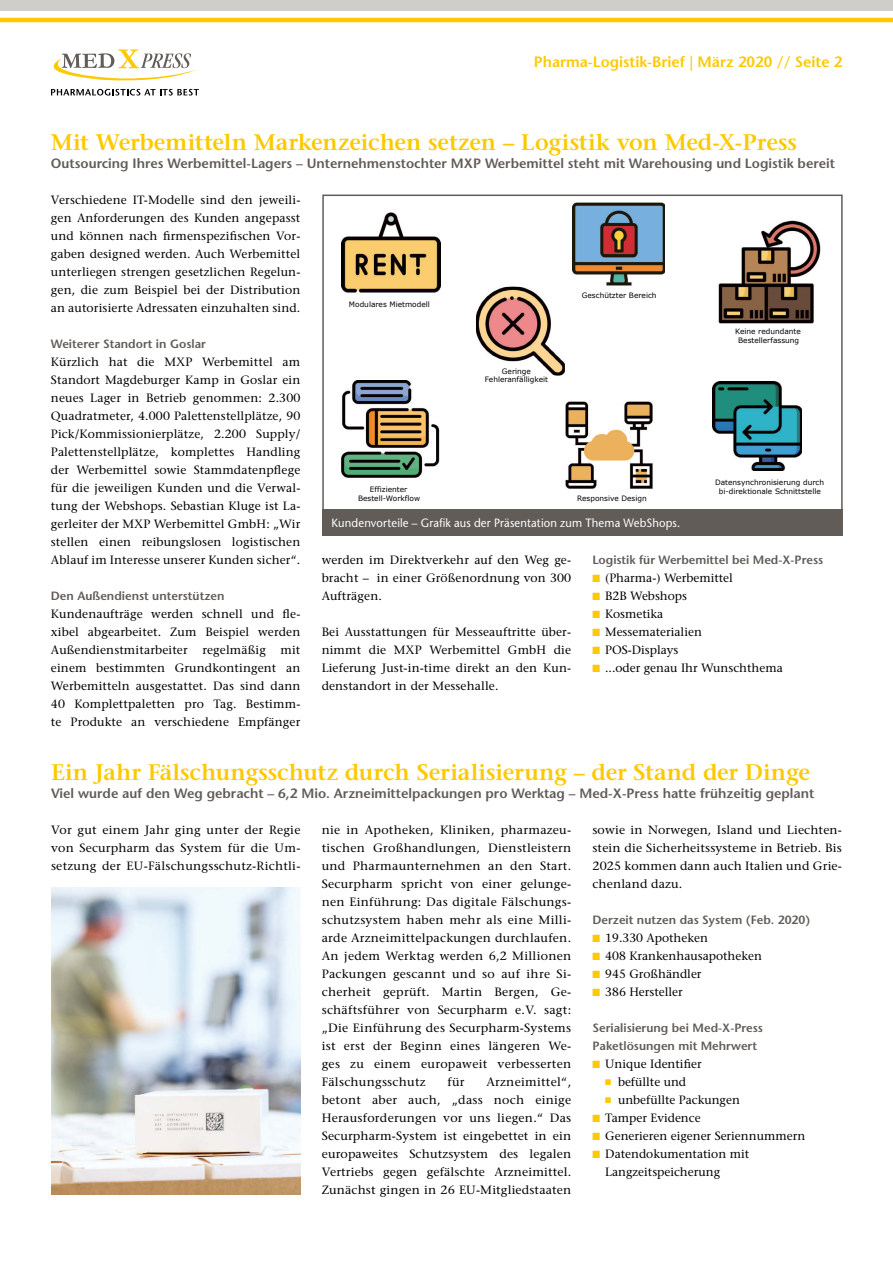
<style>
.page{position:relative;width:893px;height:1263px;background:#fff}
.page>*{position:absolute;margin:0;border:0;box-sizing:border-box;transform-origin:0 0}
.t1{font:600 22.5px "Stone Serif";letter-spacing:-.005em;color:#fec900}
.t2{font:600 15px "Stone Sans";color:#fec900}
.t3{font:600 13.5px "Stone Sans";color:#615c58}
.t4{font:12px/18px "Stone Serif";letter-spacing:.01em;color:#000;text-align:justify}
.t5{font:600 12px/18px "Stone Sans";color:#615c58}
.t6{font:12px "Stone Sans";letter-spacing:.015em;color:#fff;scale:.94 1}
.t7{font:7.35px/8.9px "Verdana";color:#000;text-align:center}
.s1{color:#fec900}
</style>
<div class="page">
<hr style="left:0;top:18px;width:893px;height:4px;background:#fec900">
<div style="left:0;top:0;width:893px;height:10px;background:#cfcecb"></div>
<svg style="left:53px;top:49px;width:143px;height:32px"></svg>
<svg style="left:51px;top:89px;width:148px;height:7px"></svg>
<img style="left:51px;top:888px;width:249px;height:306px">
<div style="left:322px;top:510px;width:520px;height:26px;background:#615c58"></div>
<img style="left:342px;top:212px;width:98px;height:81px">
<img style="left:713px;top:381px;width:89px;height:89px">
<img style="left:341px;top:380px;width:99px;height:97px">
<img style="left:572px;top:202px;width:93px;height:84px">
<img style="left:565px;top:401px;width:88px;height:88px">
<img style="left:476px;top:287px;width:89px;height:89px">
<img style="left:718px;top:220px;width:103px;height:104px">
<p class="t2" style="left:534px;top:53px;width:310px">Pharma-Logistik-Brief | März 2020 // Seite 2</p>
<h1 class="t1" style="left:51px;top:129px;width:748px">Mit Werbemitteln Markenzeichen setzen – Logistik von Med-X-Press</h1>
<p class="t3" style="left:51px;top:155px;width:786px">Outsourcing Ihres Werbemittel-Lagers – Unternehmenstochter MXP Werbemittel steht mit Warehousing und Logistik bereit</p>
<p class="t4" style="left:51px;top:191px;width:251px">Verschiedene IT-Modelle sind den jeweili&shy;gen Anforderungen des Kunden angepasst und können nach firmenspezifischen Vor&shy;gaben designed werden. Auch Werbemittel unterliegen strengen gesetzlichen Regelun&shy;gen, die zum Beispiel bei der Distribution an autorisierte Adressaten einzuhalten sind.</p>
<p class="t5" style="left:51px;top:335px;width:157px">Weiterer Standort in Goslar</p>
<p class="t4" style="left:51px;top:353px;width:251px">Kürzlich hat die MXP Werbemittel am Standort Magdeburger Kamp in Goslar ein neues Lager in Betrieb genommen: 2.300<br>Quadratmeter, 4.000 Palettenstellplätze, 90<br>Pick/Kommissionierplätze, 2.200 Supply/ Palettenstellplätze, komplettes Handling der Werbemittel sowie Stammdatenpflege für die jeweiligen Kunden und die Verwal&shy;tung der Webshops. Sebastian Kluge ist La&shy;gerleiter der MXP Werbemittel GmbH: „Wir stellen einen reibungslosen logistischen Ablauf im Interesse unserer Kunden sicher“.</p>
<p class="t5" style="left:51px;top:587px;width:175px">Den Außendienst unterstützen</p>
<p class="t4" style="left:51px;top:605px;width:251px">Kundenaufträge werden schnell und fle&shy;xibel abgearbeitet. Zum Beispiel werden Außendienstmitarbeiter regelmäßig mit einem bestimmten Grundkontingent an Werbemitteln ausgestattet. Das sind dann 40 Komplettpaletten pro Tag. Bestimm&shy;te Produkte an verschiedene Empfänger</p>
<p class="t7" style="left:582px;top:291px;width:76px">Geschützter Bereich</p>
<p class="t7" style="left:349px;top:299px;width:82px">Modulares Mietmodell</p>
<p class="t7" style="left:735px;top:327px;width:67px">Keine redundante<br>Bestellerfassung</p>
<p class="t7" style="left:485px;top:366px;width:65px">Geringe<br>Fehleranfälligkeit</p>
<p class="t7" style="left:715px;top:477px;width:111px">Datensynchronisierung durch</p>
<p class="t7" style="left:370px;top:485px;width:39px">Effizienter</p>
<p class="t7" style="left:719px;top:486px;width:104px">bi-direktionale Schnittstelle</p>
<p class="t7" style="left:358px;top:493px;width:64px">Bestell-Workflow</p>
<p class="t7" style="left:577px;top:494px;width:71px">Responsive Design</p>
<p class="t6" style="left:332px;top:516px;width:372px">Kundenvorteile – Grafik aus der Präsentation zum Thema WebShops.</p>
<p class="t4" style="left:322px;top:551px;width:251px">werden im Direktverkehr auf den Weg ge&shy;bracht – in einer Größenordnung von 300<br>Aufträgen.</p>
<p class="t4" style="left:322px;top:623px;width:251px">Bei Ausstattungen für Messeauftritte über&shy;nimmt die MXP Werbemittel GmbH die Lieferung Just-in-time direkt an den Kun&shy;denstandort in der Messehalle.</p>
<p class="t5" style="left:592px;top:551px;width:232px">Logistik für Werbemittel bei Med-X-Press</p>
<p class="t4" style="left:592px;top:569px;width:142px"><span class="s1">■</span> (Pharma-) Werbemittel</p>
<p class="t4" style="left:592px;top:587px;width:96px"><span class="s1">■</span> B2B Webshops</p>
<p class="t4" style="left:592px;top:605px;width:72px"><span class="s1">■</span> Kosmetika</p>
<p class="t4" style="left:592px;top:623px;width:111px"><span class="s1">■</span> Messematerialien</p>
<p class="t4" style="left:592px;top:641px;width:88px"><span class="s1">■</span> POS-Displays</p>
<p class="t4" style="left:592px;top:659px;width:192px"><span class="s1">■</span> ...oder genau Ihr Wunschthema</p>
<h1 class="t1" style="left:51px;top:759px;width:760px">Ein Jahr Fälschungsschutz durch Serialisierung – der Stand der Dinge</h1>
<p class="t3" style="left:51px;top:785px;width:765px">Viel wurde auf den Weg gebracht – 6,2 Mio. Arzneimittelpackungen pro Werktag – Med-X-Press hatte frühzeitig geplant</p>
<p class="t4" style="left:51px;top:821px;width:251px">Vor gut einem Jahr ging unter der Regie von Securpharm das System für die Um&shy;setzung der EU-Fälschungsschutz-Richtli-</p>
<p class="t4" style="left:322px;top:821px;width:251px">nie in Apotheken, Kliniken, pharmazeu&shy;tischen Großhandlungen, Dienstleistern und Pharmaunternehmen an den Start.<br>Securpharm spricht von einer gelunge&shy;nen Einführung: Das digitale Fälschungs&shy;schutzsystem haben mehr als eine Milli&shy;arde Arzneimittelpackungen durchlaufen.<br>An jedem Werktag werden 6,2 Millionen Packungen gescannt und so auf ihre Si&shy;cherheit geprüft. Martin Bergen, Ge&shy;schäftsführer von Securpharm e.V. sagt: „Die Einführung des Securpharm- Systems ist erst der Beginn eines längeren We&shy;ges zu einem europaweit verbesserten Fälschungsschutz</p>
<p class="t4" style="left:592px;top:821px;width:251px">sowie in Norwegen, Island und Liechten&shy;stein die Sicherheitssysteme in Betrieb. Bis 2025 kommen dann auch Italien und Grie&shy;chenland dazu.</p>
<p class="t5" style="left:592px;top:911px;width:219px">Derzeit nutzen das System (Feb. 2020)</p>
<p class="t4" style="left:592px;top:929px;width:117px"><span class="s1">■</span> 19.330 Apotheken</p>
<p class="t4" style="left:592px;top:947px;width:171px"><span class="s1">■</span> 408 Krankenhausapotheken</p>
<p class="t4" style="left:592px;top:965px;width:111px"><span class="s1">■</span> 945 Großhändler</p>
<p class="t4" style="left:592px;top:983px;width:92px"><span class="s1">■</span> 386 Hersteller</p>
<p class="t5" style="left:592px;top:1019px;width:172px">Serialisierung bei Med-X-Press<br>Paketlösungen mit Mehrwert</p>
<p class="t4" style="left:592px;top:1055px;width:111px"><span class="s1">■</span> Unique Identifier</p>
<p class="t4" style="left:605px;top:1073px;width:82px"><span class="s1">■</span> befüllte und</p>
<p class="t4" style="left:605px;top:1091px;width:136px"><span class="s1">■</span> unbefüllte Packungen</p>
<p class="t4" style="left:592px;top:1109px;width:110px"><span class="s1">■</span> Tamper Evidence</p>
<p class="t4" style="left:592px;top:1127px;width:214px"><span class="s1">■</span> Generieren eigener Seriennummern</p>
<p class="t4" style="left:605px;top:1145px;width:145px;text-indent:-13px"><span class="s1">■</span> Datendokumentation mit<br>Langzeitspeicherung</p>
<p class="t4" style="left:448px;top:1073px;width:19px">für</p>
<p class="t4" style="left:322px;top:1073px;width:251px;text-indent:165px">Arzneimittel“, betont aber auch, „dass noch einige Heraus forderungen vor uns liegen.“ Das Securpharm- System ist eingebettet in ein europaweites Schutzsystem des legalen Vertriebs gegen gefälschte Arzneimittel.<br>Zunächst gingen in 26 EU-Mitgliedstaaten</p>
</div>
